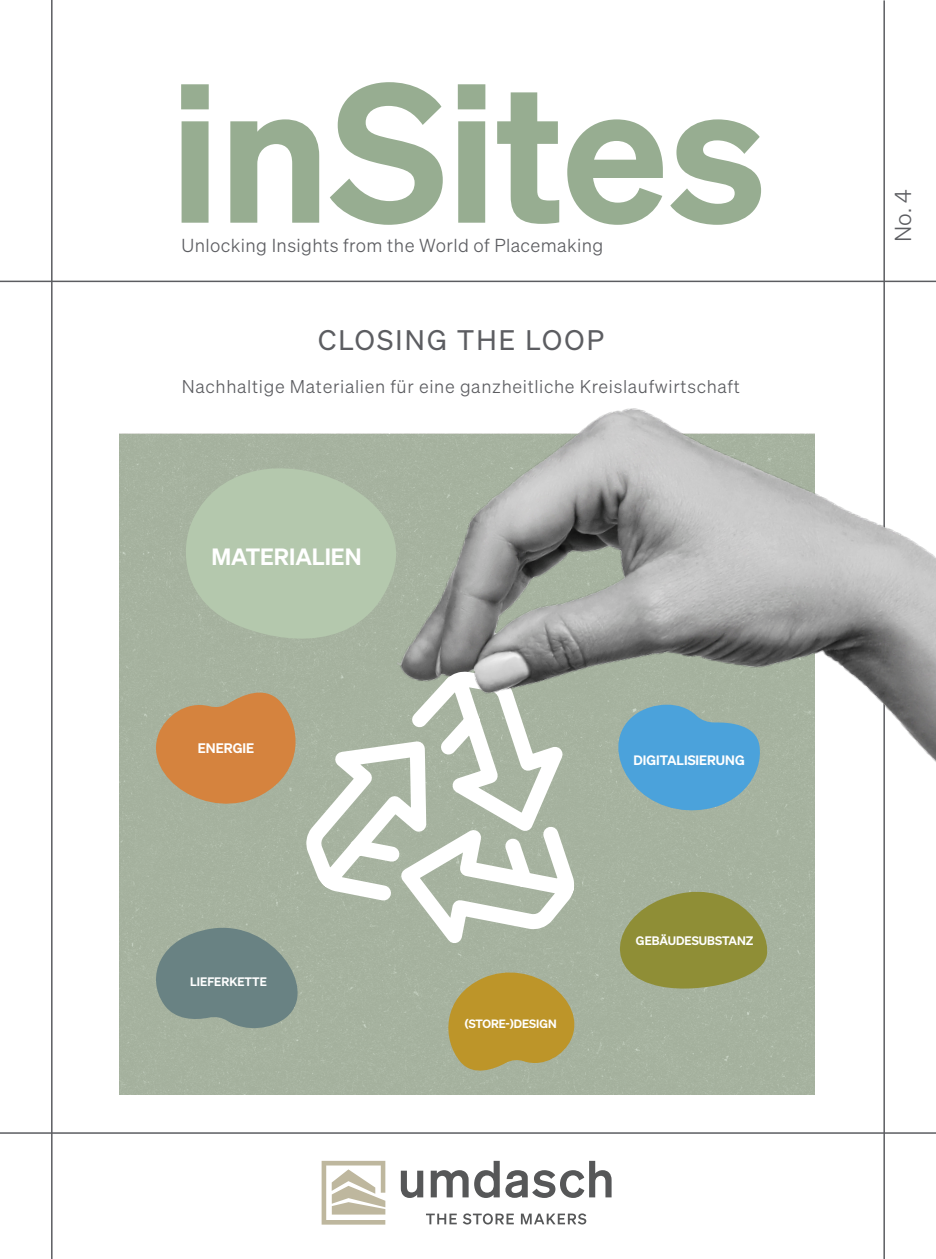
<style>
.page{position:relative;width:936px;height:1259px;background:#fff}
.page>*{position:absolute;margin:0;border:0;box-sizing:border-box;transform-origin:0 0}
.t1{font:600 192.75px "Sohne";letter-spacing:.005em;color:#97ad91}
.t2{font:27.6px "Sohne Buch";letter-spacing:.08em;color:#5c5d61}
.t3{font:600 22.95px "Sohne";color:#fff}
.t4{font:22.5px "Sohne Leicht";color:#5c5d61}
.t5{font:18.3px "Sohne Leicht";letter-spacing:.02em;color:#5c5d61}
.t6{font:18px "Sohne Leicht";letter-spacing:.035em;color:#5c5d61}
.t7{font:600 13.5px "Sohne";color:#fff}
.t8{font:600 13.35px "Sohne";color:#fff}
.t9{font:600 12px "Sohne";color:#fff}
.t10{font:600 11.7px "Sohne";color:#fff}
</style>
<div class="page">
<svg style="left:321px;top:1160px;width:64px;height:64px"></svg>
<svg style="left:426px;top:1213px;width:160px;height:11px"></svg>
<svg style="left:401px;top:1160px;width:210px;height:38px"></svg>
<hr style="left:883px;top:0;width:1px;height:1259px;background:#5c5d61">
<div style="left:119px;top:1078px;width:695px;height:16px;background:#a6b29f"></div>
<img style="left:0;top:119px;width:935px;height:959px">
<svg style="left:431px;top:667px;width:53px;height:38px"></svg>
<svg style="left:595px;top:699px;width:169px;height:113px"></svg>
<hr style="left:0;top:1132px;width:935px;height:1px;background:#5c5d61">
<hr style="left:0;top:281px;width:935px;height:1px;background:#5c5d61">
<hr style="left:51px;top:0;width:2px;height:1259px;background:#5c5d61">
<h1 class="t1" style="left:170px;top:33px;width:596px">inSites</h1>
<p class="t5" style="left:181px;top:235px;width:423px">Unlocking Insights from the World of Placemaking</p>
<h2 class="t2" style="left:318px;top:323px;width:287px">CLOSING THE LOOP</h2>
<p class="t6" style="left:182px;top:376px;width:559px">Nachhaltige Materialien für eine ganzheitliche Kreislaufwirtschaft</p>
<p class="t3" style="left:211px;top:542px;width:151px">MATERIALIEN</p>
<p class="t7" style="left:198px;top:740px;width:58px">ENERGIE</p>
<p class="t9" style="left:190px;top:974px;width:78px">LIEFERKETTE</p>
<p class="t10" style="left:465px;top:1016px;width:93px">(STORE-)DESIGN</p>
<p class="t8" style="left:633px;top:752px;width:113px">DIGITALISIERUNG</p>
<p class="t9" style="left:636px;top:933px;width:119px">GEBÄUDESUBSTANZ</p>
<p class="t4" style="left:889px;top:242px;width:55px;rotate:-90deg">No. 4</p>
</div>
